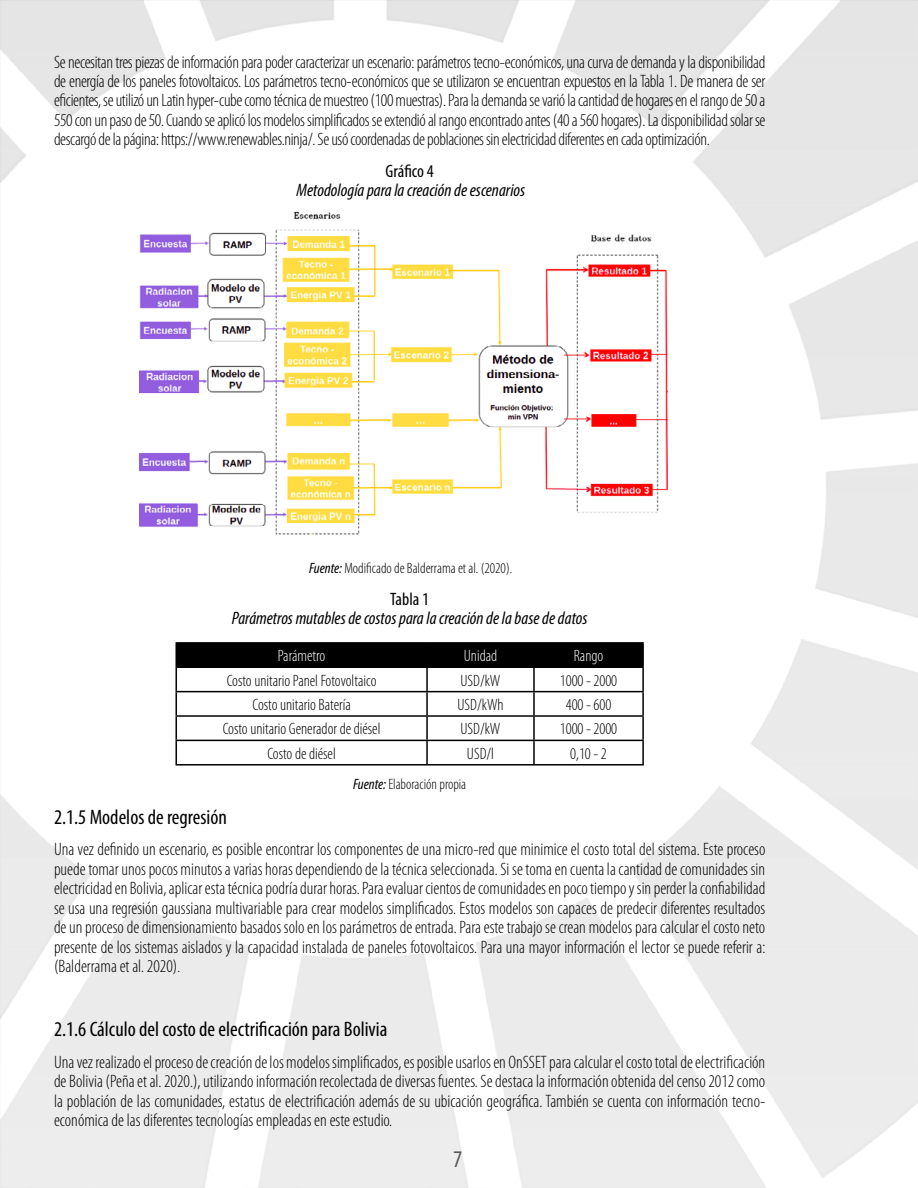
<style>
.page{position:relative;width:918px;height:1188px;background:#fff}
.page>*{position:absolute;margin:0;border:0;box-sizing:border-box;transform-origin:0 0}
.t1{font:condensed 24px "Myriad Pro";color:#58595b}
.t2{font:condensed 21px "Myriad Pro";color:#000}
.t3{font:300 condensed 18px/19.4px "Myriad Pro";color:#000;text-align:justify}
.t4{font:italic condensed 18px "Myriad Pro";color:#000}
.t5{font:condensed 18px "Myriad Pro";color:#000}
.t6{font:300 condensed 16.5px "Myriad Pro";color:#000}
.t7{font:300 condensed 16.5px "Myriad Pro";color:#fff}
.t8{font:300 condensed 15px "Myriad Pro";color:#000}
.s1{font-weight:400;font-style:italic}
.s2{font-size:16.5px}
</style>
<div class="page">
<img style="left:0;top:0;width:918px;height:1188px">
<img style="left:140px;top:209px;width:540px;height:334px">
<div style="left:177px;top:644px;width:465px;height:23px;background:#000"></div>
<hr style="left:175px;top:642px;width:252px;height:2px;background:#000">
<hr style="left:175px;top:644px;width:2px;height:23px;background:#000">
<hr style="left:427px;top:642px;width:107px;height:2px;background:#000">
<hr style="left:426px;top:644px;width:2px;height:23px;background:#000">
<hr style="left:534px;top:642px;width:110px;height:2px;background:#000">
<hr style="left:533px;top:644px;width:2px;height:23px;background:#000">
<hr style="left:642px;top:644px;width:2px;height:23px;background:#000">
<hr style="left:175px;top:667px;width:252px;height:1px;background:#000">
<hr style="left:175px;top:668px;width:2px;height:23px;background:#000">
<hr style="left:427px;top:667px;width:107px;height:1px;background:#000">
<hr style="left:426px;top:668px;width:2px;height:23px;background:#000">
<hr style="left:534px;top:667px;width:110px;height:1px;background:#000">
<hr style="left:533px;top:668px;width:2px;height:23px;background:#000">
<hr style="left:642px;top:668px;width:2px;height:23px;background:#000">
<hr style="left:175px;top:691px;width:252px;height:1px;background:#000">
<hr style="left:175px;top:692px;width:2px;height:23px;background:#000">
<hr style="left:427px;top:691px;width:107px;height:1px;background:#000">
<hr style="left:426px;top:692px;width:2px;height:23px;background:#000">
<hr style="left:534px;top:691px;width:110px;height:1px;background:#000">
<hr style="left:533px;top:692px;width:2px;height:23px;background:#000">
<hr style="left:642px;top:692px;width:2px;height:23px;background:#000">
<hr style="left:175px;top:715px;width:252px;height:2px;background:#000">
<hr style="left:175px;top:717px;width:2px;height:23px;background:#000">
<hr style="left:427px;top:715px;width:107px;height:2px;background:#000">
<hr style="left:426px;top:717px;width:2px;height:23px;background:#000">
<hr style="left:534px;top:715px;width:110px;height:2px;background:#000">
<hr style="left:533px;top:717px;width:2px;height:23px;background:#000">
<hr style="left:642px;top:717px;width:2px;height:23px;background:#000">
<hr style="left:175px;top:740px;width:252px;height:1px;background:#000">
<hr style="left:175px;top:741px;width:2px;height:23px;background:#000">
<hr style="left:427px;top:740px;width:107px;height:1px;background:#000">
<hr style="left:426px;top:741px;width:2px;height:23px;background:#000">
<hr style="left:534px;top:740px;width:110px;height:1px;background:#000">
<hr style="left:533px;top:741px;width:2px;height:23px;background:#000">
<hr style="left:642px;top:741px;width:2px;height:23px;background:#000">
<hr style="left:175px;top:764px;width:252px;height:2px;background:#000">
<hr style="left:427px;top:764px;width:107px;height:2px;background:#000">
<hr style="left:534px;top:764px;width:110px;height:2px;background:#000">
<p class="t3" style="left:54px;top:52px;width:713px">Se necesitan tres piezas de información para poder caracterizar un escenario: parámetros tecno-económicos, una curva de demanda y la disponibilidad de energía de los paneles fotovoltaicos. Los parámetros tecno-económicos que se utilizaron se encuentran expuestos en la Tabla 1. De manera de ser eficientes, se utilizó un Latin hyper-cube como técnica de muestreo (100 muestras). Para la demanda se varió la cantidad de hogares en el rango de 50 a 550 con un paso de 50. Cuando se aplicó los modelos simplificados se extendió al rango encontrado antes (40 a 560 hogares). La disponibilidad solar se descargó de la página: https://www.renewables.ninja/. Se usó coordenadas de poblaciones sin electricidad diferentes en cada optimización.</p>
<p class="t5" style="left:386px;top:160px;width:50px">Gráfico 4</p>
<p class="t4" style="left:297px;top:179px;width:230px">Metodología para la creación de escenarios</p>
<p class="t8" style="left:309px;top:560px;width:205px"><span class="s1">Fuente:</span> Modificado de Balderrama et al. (2020).</p>
<p class="t5" style="left:390px;top:588px;width:40px">Tabla 1</p>
<p class="t4" style="left:232px;top:607px;width:357px">Parámetros mutables de costos para la creación de la base de datos</p>
<p class="t7" style="left:278px;top:647px;width:49px">Parámetro</p>
<p class="t7" style="left:464px;top:647px;width:35px">Unidad</p>
<p class="t7" style="left:574px;top:647px;width:31px">Rango</p>
<p class="t6" style="left:227px;top:671px;width:151px">Costo unitario Panel Fotovoltaico</p>
<p class="t6" style="left:461px;top:671px;width:41px">USD/kW</p>
<p class="t6" style="left:560px;top:671px;width:59px">1000 - 2000</p>
<p class="t6" style="left:253px;top:696px;width:100px">Costo unitario Batería</p>
<p class="t6" style="left:458px;top:696px;width:47px">USD/kWh</p>
<p class="t6" style="left:566px;top:696px;width:47px">400 - 600</p>
<p class="t6" style="left:223px;top:720px;width:159px">Costo unitario Generador de diésel</p>
<p class="t6" style="left:461px;top:720px;width:41px">USD/kW</p>
<p class="t6" style="left:560px;top:720px;width:59px">1000 - 2000</p>
<p class="t6" style="left:267px;top:745px;width:70px">Costo de diésel</p>
<p class="t6" style="left:467px;top:745px;width:29px">USD/l</p>
<p class="t6" style="left:570px;top:745px;width:38px">0,10 - 2</p>
<p class="t8" style="left:353px;top:776px;width:115px"><span class="s1">Fuente:</span> Elaboración propia</p>
<p class="t2" style="left:54px;top:804px;width:174px">2.1.5 Modelos de regresión</p>
<p class="t3" style="left:54px;top:840px;width:713px">Una vez definido un escenario, es posible encontrar los componentes de una micro-red que minimice el costo total del sistema. Este proceso puede tomar unos pocos minutos a varias horas dependiendo de la técnica seleccionada. Si se toma en cuenta la cantidad de comunidades sin electricidad en Bolivia, aplicar esta técnica podría durar horas. Para evaluar cientos de comunidades en poco tiempo y sin perder la confiabilidad se usa una regresión gaussiana multivariable para crear modelos simplificados. Estos modelos son capaces de predecir diferentes resultados de un proceso de dimensionamiento basados solo en los parámetros de entrada. Para este trabajo se crean modelos para calcular el costo neto presente de los sistemas aislados y la capacidad instalada de paneles fotovoltaicos. Para una mayor información el lector se puede referir a: (Balderrama et al. 2020)<span class="s2">.</span></p>
<p class="t2" style="left:54px;top:1017px;width:335px">2.1.6 Cálculo del costo de electrificación para Bolivia</p>
<p class="t3" style="left:54px;top:1053px;width:713px">Una vez realizado el proceso de creación de los modelos simplificados, es posible usarlos en OnSSET para calcular el costo total de electrificación de Bolivia (Peña et al. 2020.), utilizando información recolectada de diversas fuentes. Se destaca la información obtenida del censo 2012 como la población de las comunidades, estatus de electrificación además de su ubicación geográfica. También se cuenta con información tecno&shy;económica de las diferentes tecnologías empleadas en este estudio.</p>
<h1 class="t1" style="left:453px;top:1144px;width:11px">7</h1>
</div>
